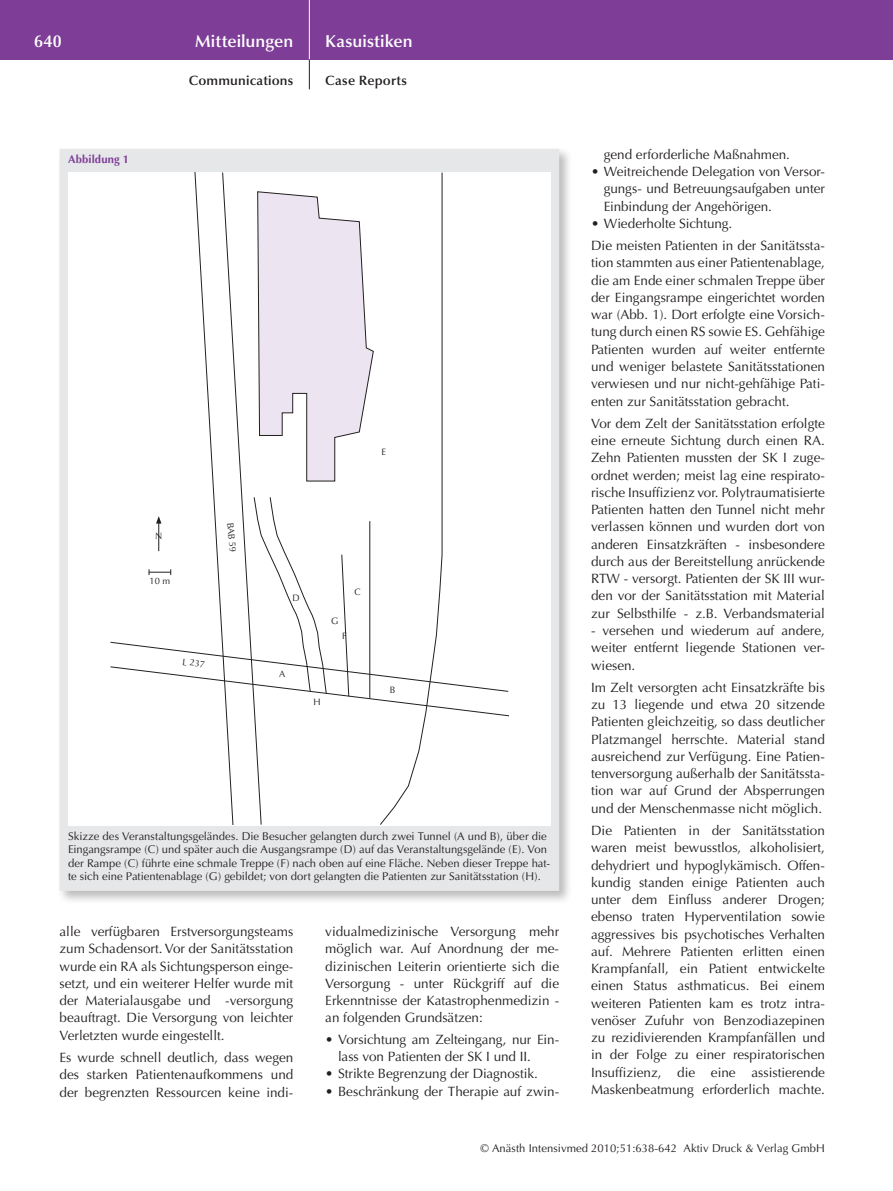
<style>
.page{position:relative;width:893px;height:1191px;background:#fff}
.page>*{position:absolute;margin:0;border:0;box-sizing:border-box;transform-origin:0 0}
.t1{font:600 17.25px "Optima";color:#fff}
.t2{font:13.5px/17.2px "Optima";color:#231f20;text-align:justify}
.t3{font:600 13.5px "Optima";letter-spacing:.01em;color:#231f20}
.t4{font:11.25px/13.5px "Optima";color:#231f20}
.t5{font:700 11.25px "Optima";letter-spacing:.015em;color:#7e3e98}
.t6{font:9.3px "Optima";color:#231f20}
</style>
<div class="page">
<div style="left:0;top:0;width:893px;height:60px;background:#7e3e98"></div>
<hr style="left:309px;top:0;width:1px;height:60px;background:#fff">
<svg style="left:309px;top:60px;width:1px;height:29px"></svg>
<div style="left:57px;top:147px;width:516px;height:758px;background:#231f20;opacity:.3"></div>
<div style="left:60px;top:149px;width:499px;height:742px;background:#e6e7e9"></div>
<div style="left:68px;top:172px;width:483px;height:653px;background:#fff"></div>
<svg style="left:110px;top:173px;width:398px;height:651px"></svg>
<p class="t1" style="left:34px;top:31px;width:29px">640</p>
<p class="t1" style="left:195px;top:31px;width:100px">Mitteilungen</p>
<p class="t3" style="left:189px;top:73px;width:106px">Communications</p>
<p class="t5" style="left:68px;top:153px;width:63px">Abbildung 1</p>
<p class="t1" style="left:325px;top:31px;width:89px">Kasuistiken</p>
<p class="t3" style="left:325px;top:73px;width:83px">Case Reports</p>
<p class="t6" style="left:155px;top:530px;width:9px">N</p>
<p class="t6" style="left:150px;top:575px;width:22px">10 m</p>
<p class="t6" style="left:236px;top:522px;width:32px;rotate:85deg">BAB 59</p>
<p class="t6" style="left:183px;top:656px;width:24px;rotate:7deg">L 237</p>
<p class="t6" style="left:381px;top:446px;width:6px">E</p>
<p class="t6" style="left:293px;top:592px;width:9px">D</p>
<p class="t6" style="left:279px;top:668px;width:8px">A</p>
<p class="t6" style="left:354px;top:586px;width:8px">C</p>
<p class="t6" style="left:331px;top:615px;width:9px">G</p>
<p class="t6" style="left:342px;top:630px;width:6px">F</p>
<p class="t6" style="left:314px;top:696px;width:9px">H</p>
<p class="t6" style="left:390px;top:684px;width:7px">B</p>
<p class="t4" style="left:68px;top:829px;width:484px">Skizze des Veranstaltungsgeländes. Die Besucher gelangten durch zwei Tunnel (A und B), über die Eingangsrampe (C) und später auch die Ausgangsrampe (D) auf das Veranstaltungsgelände (E). Von der Rampe (C) führte eine schmale Treppe (F) nach oben auf eine Fläche. Neben dieser Treppe hat&shy;te sich eine Patientenablage (G) gebildet; von dort gelangten die Patienten zur Sanitätsstation (H).</p>
<p class="t2" style="left:60px;top:923px;width:235px">alle verfügbaren Erstversorgungsteams zum Schadensort. Vor der Sanitätsstation wurde ein RA als Sichtungsperson einge&shy;setzt, und ein weiterer Helfer wurde mit der Materialausgabe und -versorgung beauftragt. Die Versorgung von leichter Verletzten wurde eingestellt.</p>
<p class="t2" style="left:60px;top:1049px;width:235px">Es wurde schnell deutlich, dass wegen des starken Patientenaufkommens und der begrenzten Ressourcen keine indi-</p>
<p class="t2" style="left:325px;top:923px;width:235px">vidualmedizinische Versorgung mehr möglich war. Auf Anordnung der me&shy;dizinischen Leiterin orientierte sich die Versorgung - unter Rückgriff auf die Erkenntnisse der Katastrophenmedizin - an folgenden Grundsätzen:</p>
<p class="t2" style="left:338px;top:1031px;width:223px;text-indent:-13px">• Vorsichtung am Zelteingang, nur Ein&shy;lass von Patienten der SK I und II.</p>
<p class="t2" style="left:325px;top:1065px;width:214px">• Strikte Begrenzung der Diagnostik.</p>
<p class="t2" style="left:325px;top:1082px;width:235px">• Beschränkung der Therapie auf zwin-</p>
<p class="t2" style="left:604px;top:146px;width:188px">gend erforderliche Maßnahmen.</p>
<p class="t2" style="left:604px;top:163px;width:223px;text-indent:-13px">• Weitreichende Delegation von Versor&shy;gungs- und Betreuungsaufgaben unter Einbindung der Angehörigen.</p>
<p class="t2" style="left:591px;top:212px;width:235px;line-height:22.4px">• Wiederholte Sichtung.<br>Die meisten Patienten in der Sanitätssta-</p>
<p class="t2" style="left:591px;top:254px;width:235px">tion stammten aus einer Patientenablage, die am Ende einer schmalen Treppe über der Eingangsrampe eingerichtet worden war (Abb. 1). Dort erfolgte eine Vorsich&shy;tung durch einen RS sowie ES. Gehfähige Patienten wurden auf weiter entfernte und weniger belastete Sanitätsstationen verwiesen und nur nicht-gehfähige Pati&shy;enten zur Sanitätsstation gebracht.</p>
<p class="t2" style="left:591px;top:415px;width:235px">Vor dem Zelt der Sanitätsstation erfolgte eine erneute Sichtung durch einen RA.<br>Zehn Patienten mussten der SK I zuge&shy;ordnet werden; meist lag eine respirato&shy;rische Insuffizienz vor. Polytraumatisierte Patienten hatten den Tunnel nicht mehr verlassen können und wurden dort von anderen Einsatzkräften - insbesondere durch aus der Bereitstellung anrückende RTW - versorgt. Patienten der SK III wur&shy;den vor der Sanitätsstation mit Material zur Selbsthilfe - z.B. Verbandsmaterial</p>
<p class="t2" style="left:591px;top:622px;width:235px">- versehen und wiederum auf andere, weiter entfernt liegende Stationen ver&shy;wiesen.</p>
<p class="t2" style="left:591px;top:679px;width:235px">Im Zelt versorgten acht Einsatzkräfte bis zu 13 liegende und etwa 20 sitzende Patienten gleichzeitig, so dass deutlicher Platzmangel herrschte. Material stand ausreichend zur Verfügung. Eine Patien&shy;tenversorgung außerhalb der Sanitätssta&shy;tion war auf Grund der Absperrungen und der Menschenmasse nicht möglich.</p>
<p class="t2" style="left:591px;top:822px;width:235px">Die Patienten in der Sanitätsstation waren meist bewusstlos, alkoholisiert, dehydriert und hypoglykämisch. Offen&shy;kundig standen einige Patienten auch unter dem Einfluss anderer Drogen; ebenso traten Hyperventilation sowie aggressives bis psychotisches Verhalten auf. Mehrere Patienten erlitten einen Krampfanfall, ein Patient entwickelte einen Status asthmaticus. Bei einem weiteren Patienten kam es trotz intra&shy;venöser Zufuhr von Benzodiazepinen zu rezidivierenden Krampfanfällen und in der Folge zu einer respiratorischen Insuffizienz, die eine assistierende Maskenbeatmung erforderlich machte.</p>
<p class="t4" style="left:480px;top:1142px;width:346px">© Anästh Intensivmed 2010;51:638-642 Aktiv Druck &amp; Verlag GmbH</p>
</div>
